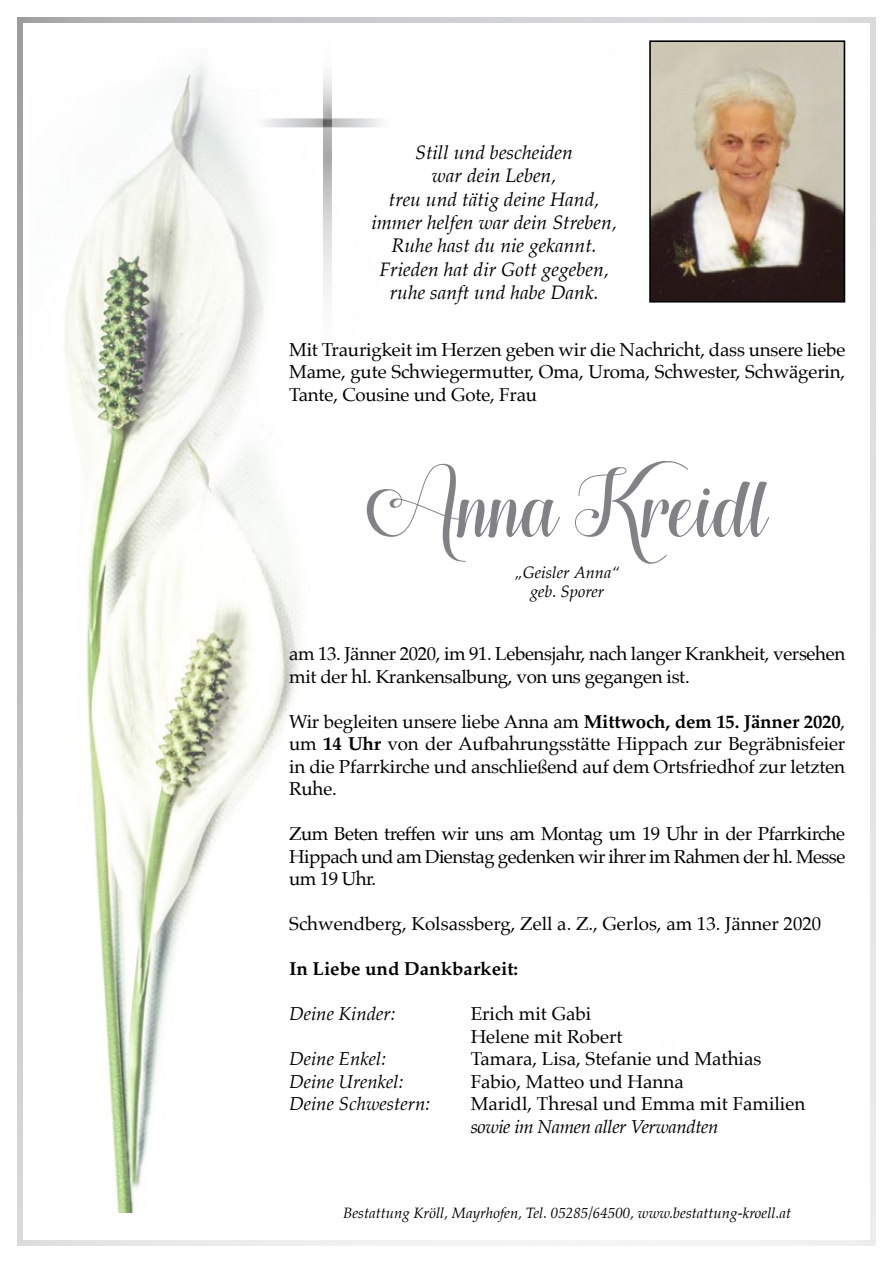
<style>
.page{position:relative;width:893px;height:1263px;background:#fff}
.page>*{position:absolute;margin:0;border:0;box-sizing:border-box;transform-origin:0 0}
.t1{font:97.5px "Hugsand Kissesxoxo Demo";color:#808285}
.t2{font:italic 19.5px/23.4px "Palatino";color:#000;text-align:center}
.t3{font:18.75px/22.5px "Palatino";letter-spacing:-.01em;color:#000;text-align:justify}
.t4{font:italic 18.75px "Palatino";color:#000}
.t5{font:italic 18.75px "Palatino";letter-spacing:-.025em;color:#000}
.t6{font:700 18.75px "Palatino";color:#000}
.t7{font:italic 16.5px/19.5px "Palatino";color:#000;text-align:center}
.t8{font:italic 15px "Palatino";color:#000}
.s1{font-weight:700}
</style>
<div class="page">
<div style="left:17px;top:17px;width:859px;height:1229px;border:6px solid #fff"></div>
<img style="left:65px;top:64px;width:304px;height:1149px">
<svg style="left:323px;top:64px;width:9px;height:54px"></svg>
<svg style="left:253px;top:118px;width:128px;height:9px"></svg>
<svg style="left:323px;top:120px;width:9px;height:338px"></svg>
<img style="left:652px;top:43px;width:190px;height:257px">
<div style="left:649px;top:40px;width:196px;height:263px;border:2px solid #000"></div>
<p class="t2" style="left:371px;top:140px;width:247px">Still und bescheiden<br>war dein Leben,<br>treu und tätig deine Hand, immer helfen war dein Streben,<br>Ruhe hast du nie gekannt.<br>Frieden hat dir Gott gegeben, ruhe sanft und habe Dank.</p>
<p class="t3" style="left:289px;top:338px;width:558px">Mit Traurigkeit im Herzen geben wir die Nachricht, dass unsere liebe Mame, gute Schwiegermutter, Oma, Uroma, Schwester, Schwägerin, Tante, Cousine und Gote, Frau</p>
<h1 class="t1" style="left:366px;top:446px;width:403px">Anna Kreidl</h1>
<p class="t7" style="left:515px;top:562px;width:106px">„Geisler Anna“ geb. Sporer</p>
<p class="t3" style="left:289px;top:642px;width:558px">am 13. Jänner 2020, im 91. Lebensjahr, nach langer Krankheit, versehen mit der hl. Krankensalbung, von uns gegangen ist.</p>
<p class="t3" style="left:289px;top:710px;width:558px">Wir begleiten unsere liebe Anna am <span class="s1">Mittwoch, dem 15. Jänner 2020</span>, um <span class="s1">14 Uhr</span> von der Aufbahrungsstätte Hippach zur Begräbnisfeier in die Pfarrkirche und anschließend auf dem Ortsfriedhof zur letzten Ruhe.</p>
<p class="t3" style="left:289px;top:822px;width:558px">Zum Beten treffen wir uns am Montag um 19 Uhr in der Pfarrkirche Hippach und am Dienstag gedenken wir ihrer im Rahmen der hl. Messe um 19 Uhr.</p>
<p class="t3" style="left:289px;top:912px;width:533px">Schwendberg, Kolsassberg, Zell a. Z., Gerlos, am 13. Jänner 2020</p>
<p class="t6" style="left:289px;top:953px;width:231px">In Liebe und Dankbarkeit:</p>
<p class="t4" style="left:289px;top:998px;width:108px">Deine Kinder:</p>
<p class="t3" style="left:471px;top:1002px;width:154px">Erich mit Gabi<br>Helene mit Robert</p>
<p class="t4" style="left:289px;top:1043px;width:98px">Deine Enkel:</p>
<p class="t3" style="left:471px;top:1047px;width:292px">Tamara, Lisa, Stefanie und Mathias</p>
<p class="t4" style="left:289px;top:1065px;width:116px">Deine Urenkel:</p>
<p class="t3" style="left:471px;top:1070px;width:215px">Fabio, Matteo und Hanna</p>
<p class="t4" style="left:289px;top:1088px;width:142px">Deine Schwestern:</p>
<p class="t3" style="left:471px;top:1092px;width:336px">Maridl, Thresal und Emma mit Familien</p>
<p class="t5" style="left:471px;top:1110px;width:249px">sowie im Namen aller Verwandten</p>
<p class="t8" style="left:343px;top:1200px;width:449px">Bestattung Kröll, Mayrhofen, Tel. 05285/64500, www.bestattung-kroell.at</p>
</div>
